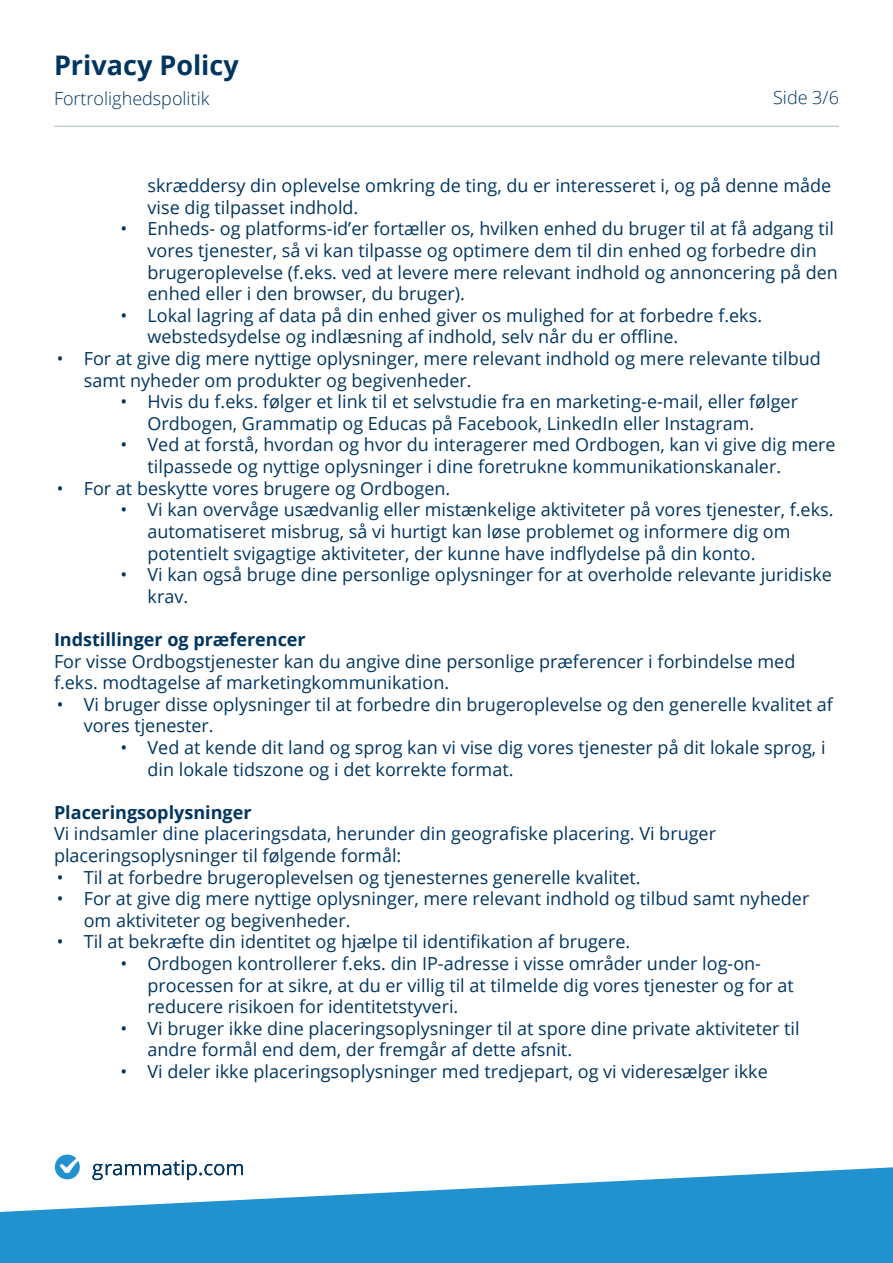
<style>
.page{position:relative;width:893px;height:1263px;background:#fff}
.page>*{position:absolute;margin:0;border:0;box-sizing:border-box;transform-origin:0 0}
.t1{font:700 27px "Open Sans";color:#003560}
.t2{font:18px/21.6px "Open Sans";color:#003560}
.t3{font:700 18px "Open Sans";color:#003560}
.t4{font:300 18px "Open Sans";color:#003560}
</style>
<div class="page">
<svg style="left:93px;top:1160px;width:150px;height:7px"></svg>
<svg style="left:55px;top:1154px;width:25px;height:13px"></svg>
<svg style="left:0;top:1167px;width:893px;height:96px;fill:#2291d0"></svg>
<hr style="left:54px;top:126px;width:785px;height:1px;background:#c5ced3">
<h1 class="t1" style="left:54px;top:46px;width:186px">Privacy Policy</h1>
<p class="t4" style="left:54px;top:86px;width:157px">Fortrolighedspolitik</p>
<p class="t4" style="left:773px;top:85px;width:67px">Side 3/6</p>
<p class="t2" style="left:148px;top:174px;width:685px">skræddersy din oplevelse omkring de ting, du er interesseret i, og på denne måde vise dig tilpasset indhold.</p>
<p class="t2" style="left:148px;top:218px;width:692px;text-indent:-27px">• Enheds- og platforms-id’er fortæller os, hvilken enhed du bruger til at få adgang til vores tjenester, så vi kan tilpasse og optimere dem til din enhed og forbedre din brugeroplevelse (f.eks. ved at levere mere relevant indhold og annoncering på den enhed eller i den browser, du bruger).</p>
<p class="t2" style="left:148px;top:304px;width:616px;text-indent:-27px">• Lokal lagring af data på din enhed giver os mulighed for at forbedre f.eks. webstedsydelse og indlæsning af indhold, selv når du er offline.</p>
<p class="t2" style="left:84px;top:347px;width:738px;text-indent:-27px">• For at give dig mere nyttige oplysninger, mere relevant indhold og mere relevante tilbud samt nyheder om produkter og begivenheder.</p>
<p class="t2" style="left:148px;top:390px;width:652px;text-indent:-27px">• Hvis du f.eks. følger et link til et selvstudie fra en marketing-e-mail, eller følger<br>Ordbogen, Grammatip og Educas på Facebook, LinkedIn eller Instagram.</p>
<p class="t2" style="left:148px;top:434px;width:689px;text-indent:-27px">• Ved at forstå, hvordan og hvor du interagerer med Ordbogen, kan vi give dig mere tilpassede og nyttige oplysninger i dine foretrukne kommunikationskanaler.</p>
<p class="t2" style="left:57px;top:477px;width:395px">• For at beskytte vores brugere og Ordbogen.</p>
<p class="t2" style="left:148px;top:498px;width:687px;text-indent:-27px">• Vi kan overvåge usædvanlig eller mistænkelige aktiviteter på vores tjenester, f.eks. automatiseret misbrug, så vi hurtigt kan løse problemet og informere dig om potentielt svigagtige aktiviteter, der kunne have indflydelse på din konto.</p>
<p class="t2" style="left:148px;top:563px;width:686px;text-indent:-27px">• Vi kan også bruge dine personlige oplysninger for at overholde relevante juridiske krav.</p>
<p class="t3" style="left:54px;top:627px;width:253px">Indstillinger og præferencer</p>
<p class="t2" style="left:54px;top:650px;width:743px">For visse Ordbogstjenester kan du angive dine personlige præferencer i forbindelse med f.eks. modtagelse af marketingkommunikation.</p>
<p class="t2" style="left:84px;top:693px;width:750px;text-indent:-27px">• Vi bruger disse oplysninger til at forbedre din brugeroplevelse og den generelle kvalitet af vores tjenester.</p>
<p class="t2" style="left:148px;top:736px;width:679px;text-indent:-27px">• Ved at kende dit land og sprog kan vi vise dig vores tjenester på dit lokale sprog, i din lokale tidszone og i det korrekte format.</p>
<p class="t3" style="left:54px;top:799px;width:199px">Placeringsoplysninger</p>
<p class="t2" style="left:54px;top:822px;width:663px">Vi indsamler dine placeringsdata, herunder din geografiske placering. Vi bruger placeringsoplysninger til følgende formål:</p>
<p class="t2" style="left:57px;top:866px;width:585px">• Til at forbedre brugeroplevelsen og tjenesternes generelle kvalitet.</p>
<p class="t2" style="left:84px;top:887px;width:727px;text-indent:-27px">• For at give dig mere nyttige oplysninger, mere relevant indhold og tilbud samt nyheder om aktiviteter og begivenheder.</p>
<p class="t2" style="left:57px;top:930px;width:575px">• Til at bekræfte din identitet og hjælpe til identifikation af brugere.</p>
<p class="t2" style="left:148px;top:952px;width:648px;text-indent:-27px">• Ordbogen kontrollerer f.eks. din IP-adresse i visse områder under log-on&shy;processen for at sikre, at du er villig til at tilmelde dig vores tjenester og for at reducere risikoen for identitetstyveri.</p>
<p class="t2" style="left:148px;top:1017px;width:654px;text-indent:-27px">• Vi bruger ikke dine placeringsoplysninger til at spore dine private aktiviteter til andre formål end dem, der fremgår af dette afsnit.</p>
<p class="t2" style="left:121px;top:1060px;width:649px">• Vi deler ikke placeringsoplysninger med tredjepart, og vi videresælger ikke</p>
</div>
